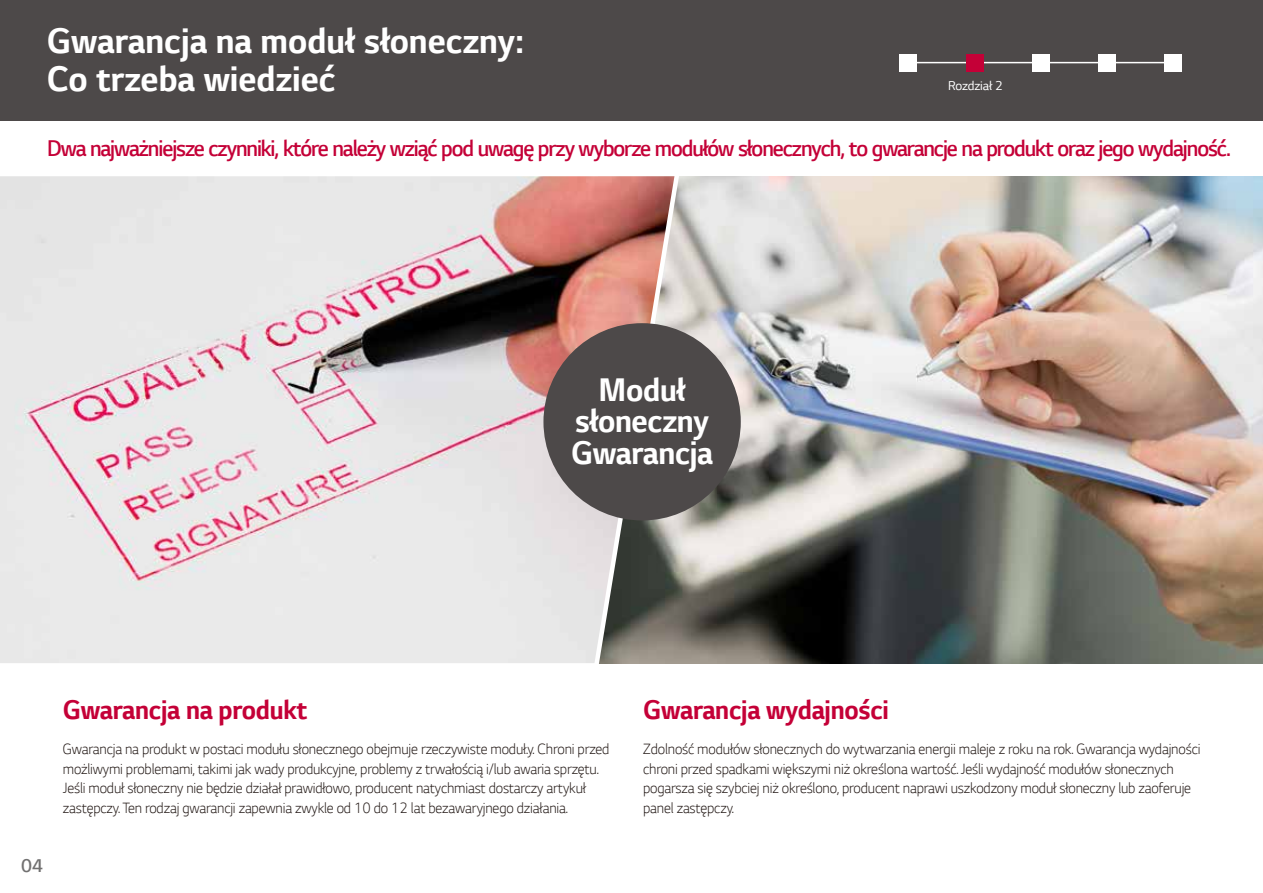
<style>
.page{position:relative;width:1263px;height:893px;background:#fff}
.page>*{position:absolute;margin:0;border:0;box-sizing:border-box;transform-origin:0 0}
.t1{font:700 37.5px/37.5px "LG Smart";color:#fff}
.t2{font:700 34.5px/31.5px "LG Smart";letter-spacing:-.01em;color:#fff;text-align:center;scale:.95 1}
.t3{font:700 28.5px "LG Smart";letter-spacing:-.01em;color:#c40037;scale:.95 1}
.t4{font:300 24px "LG Smart";letter-spacing:-.045em;color:#c40037;scale:.95 1}
.t5{font:300 19.5px "LG Smart";color:#727171}
.t6{font:300 15.75px/19.5px "LG Smart";letter-spacing:-.01em;color:#231916;scale:.95 1}
.t7{font:13.5px "LG Smart";letter-spacing:-.01em;color:#fff}
</style>
<div class="page">
<div style="left:0;top:0;width:1263px;height:121px;background:#4d4949"></div>
<img style="left:683px;top:176px;width:580px;height:487px">
<hr style="left:912px;top:62px;width:262px;height:1px;background:#fff">
<div style="left:900px;top:54px;width:17px;height:17px;background:#fff"></div>
<div style="left:966px;top:54px;width:17px;height:17px;background:#c40037"></div>
<div style="left:1032px;top:54px;width:17px;height:17px;background:#fff"></div>
<div style="left:1098px;top:54px;width:17px;height:17px;background:#fff"></div>
<div style="left:1164px;top:54px;width:17px;height:17px;background:#fff"></div>
<img style="left:0;top:176px;width:590px;height:487px">
<svg style="left:590px;top:176px;width:93px;height:488px;background:#a88880"></svg>
<div style="left:543px;top:323px;width:198px;height:197px;background:#4d4949;border-radius:50%"></div>
<h1 class="t1" style="left:47px;top:21px;width:479px">Gwarancja na moduł słoneczny:<br>Co trzeba wiedzieć</h1>
<p class="t7" style="left:948px;top:77px;width:56px">Rozdział 2</p>
<h3 class="t4" style="left:47px;top:132px;width:1247px">Dwa najważniejsze czynniki, które należy wziąć pod uwagę przy wyborze modułów słonecznych, to gwarancje na produkt oraz jego wydajność.</h3>
<h2 class="t2" style="left:571px;top:373px;width:151px">Moduł słoneczny<br>Gwarancja</h2>
<p class="t5" style="left:21px;top:852px;width:23px">04</p>
<h3 class="t3" style="left:63px;top:690px;width:259px">Gwarancja na produkt</h3>
<h3 class="t3" style="left:643px;top:690px;width:260px">Gwarancja wydajności</h3>
<p class="t6" style="left:63px;top:739px;width:577px">Gwarancja na produkt w postaci modułu słonecznego obejmuje rzeczywiste moduł.y. Chroni przed możliwymi problemami, takimi jak wady produkcyjne, problemy z trwałością i/lub awaria sprzętu.<br>Jeśli moduł słoneczny nie będzie działał prawidłowo, producent natychmiast dostarczy artykuł zastępczy. Ten rodzaj gwarancji zapewnia zwykle od 10 do 12 lat bezawaryjnego działania.</p>
<p class="t6" style="left:643px;top:739px;width:588px">Zdolność modułów słonecznych do wytwarzania energii maleje z roku na rok. Gwarancja wydajności chroni przed spadkami większymi niż określona wartość. Jeśli wydajność modułów słonecznych pogarsza się szybciej niż określono, producent naprawi uszkodzony moduł słoneczny lub zaoferuje panel zastępczy.</p>
</div>
